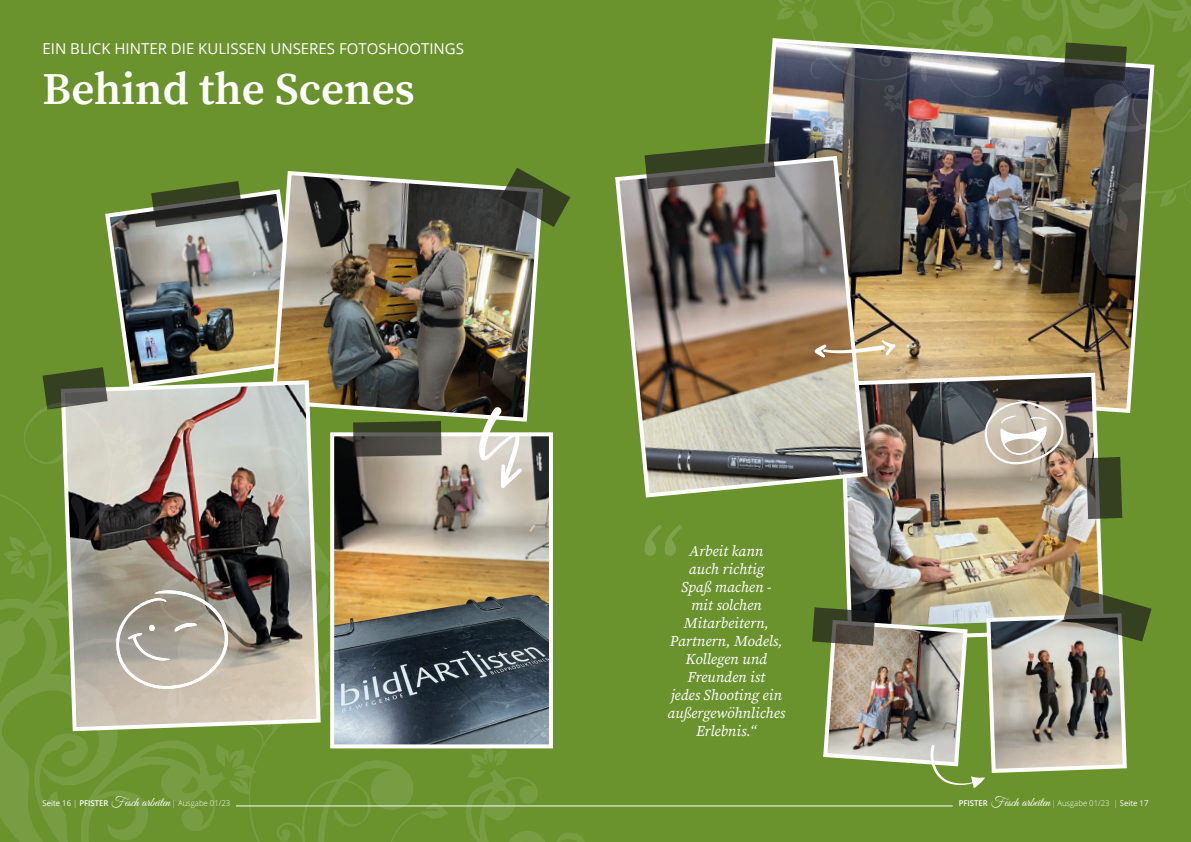
<style>
.page{position:relative;width:1191px;height:842px;background:#6a922d}
.page>*{position:absolute;margin:0;border:0;box-sizing:border-box;transform-origin:0 0}
.t1{font:45px "Source Serif Variable";color:#fff}
.t2{font:italic 15px/18px "Source Serif Variable";color:#fff;text-align:center}
.t3{font:15px "Open Sans";color:#fff}
.t4{font:13px "Great Vibes";color:#fff}
.t5{font:300 8px "Open Sans";color:#fff}
.s1{font-weight:600}
.s2{font-weight:400}
</style>
<div class="page">
<hr style="left:236px;top:806px;width:716px;height:1px;background:#fff">
<img style="left:105px;top:190px;width:164px;height:188px">
<img style="left:337px;top:437px;width:211px;height:306px">
<div style="left:330px;top:432px;width:223px;height:316px;border:4px solid #fff"></div>
<img style="left:765px;top:38px;width:385px;height:375px">
<img style="left:269px;top:171px;width:272px;height:251px">
<svg style="left:1083px;top:143px;width:108px;height:91px"></svg>
<img style="left:843px;top:371px;width:263px;height:215px">
<svg style="left:108px;top:378px;width:215px;height:24px;background:#c0c2ad"></svg>
<img style="left:615px;top:154px;width:255px;height:346px">
<svg style="left:151px;top:181px;width:92px;height:46px;background:#505a41"></svg>
<svg style="left:500px;top:168px;width:70px;height:59px"></svg>
<svg style="left:43px;top:367px;width:65px;height:35px"></svg>
<svg style="left:644px;top:143px;width:131px;height:46px;background:#525a40"></svg>
<svg style="left:353px;top:421px;width:88px;height:36px;background:#4a4e3f"></svg>
<svg style="left:775px;top:0;width:416px;height:133px"></svg>
<svg style="left:1086px;top:457px;width:36px;height:62px;background:#454c34"></svg>
<svg style="left:0;top:402px;width:337px;height:440px"></svg>
<svg style="left:123px;top:431px;width:15px;height:14px"></svg>
<svg style="left:3px;top:536px;width:33px;height:44px"></svg>
<svg style="left:464px;top:745px;width:83px;height:97px"></svg>
<svg style="left:557px;top:833px;width:28px;height:9px"></svg>
<svg style="left:644px;top:525px;width:38px;height:31px"></svg>
<svg style="left:814px;top:340px;width:81px;height:18px"></svg>
<svg style="left:479px;top:407px;width:43px;height:81px;background:#c3c5b3"></svg>
<img style="left:812px;top:586px;width:339px;height:202px">
<svg style="left:80px;top:541px;width:369px;height:301px"></svg>
<svg style="left:983px;top:400px;width:81px;height:64px;background:#c4baad"></svg>
<p class="t3" style="left:43px;top:38px;width:423px">EIN BLICK HINTER DIE KULISSEN UNSERES FOTOSHOOTINGS</p>
<h1 class="t1" style="left:43px;top:59px;width:374px">Behind the Scenes</h1>
<p class="t2" style="left:667px;top:541px;width:119px">Arbeit kann<br>auch richtig<br>Spaß machen -<br>mit solchen<br>Mitarbeitern,<br>Partnern, Models,<br>Kollegen und<br>Freunden ist<br>jedes Shooting ein außergewöhnliches<br>Erlebnis.“</p>
<p class="t4" style="left:111px;top:795px;width:61px">Fesch arbeiten</p>
<p class="t5" style="left:958px;top:797px;width:191px"><span class="s1">PFISTER</span> ANZIEHEND GUT | Ausgabe 01/23 | <span class="s2">Seite 17</span></p>
<p class="t4" style="left:991px;top:795px;width:61px">Fesch arbeiten</p>
<p class="t5" style="left:43px;top:797px;width:189px"><span class="s2">Seite 16</span> | <span class="s1">PFISTER</span> ANZIEHEND GUT | Ausgabe 01/23</p>
</div>
